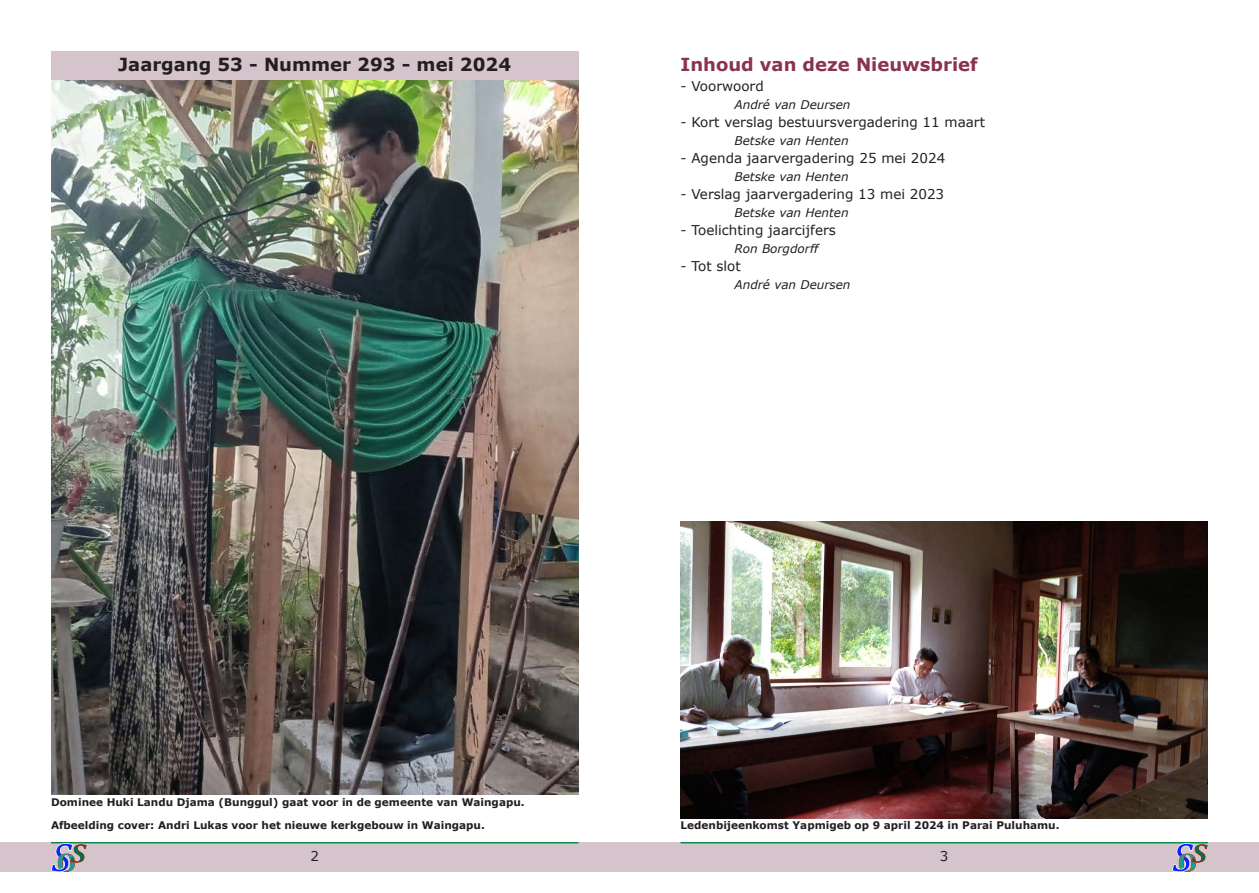
<style>
.page{position:relative;width:1259px;height:893px;background:#fff}
.page>*{position:absolute;margin:0;border:0;box-sizing:border-box;transform-origin:0 0}
.Koppen__zwart{font:700 18px "Verdana";color:#231f20}
.Koppen__rood{font:700 18px "Verdana";color:#893254}
.Teksten{font:13.5px "Verdana";color:#231f20}
.Teksten-2{font:italic 12px "Verdana";color:#231f20}
.Ondertitels{font:700 10.5px "Verdana";color:#231f20}
</style>
<div class="page">
<div style="left:0;top:842px;width:1259px;height:30px;background:#d5c4cc"></div>
<hr style="left:680px;top:842px;width:528px;height:1px;background:#0f884b">
<hr style="left:51px;top:842px;width:527px;height:1px;background:#0f884b">
<img style="left:51px;top:843px;width:35px;height:29px">
<img style="left:1172px;top:843px;width:36px;height:29px">
<div style="left:51px;top:51px;width:527px;height:30px;background:#d5c4cc"></div>
<img style="left:51px;top:81px;width:527px;height:714px">
<img style="left:680px;top:522px;width:528px;height:296px">
<p class="Koppen__zwart" style="left:118px;top:53px;width:394px">Jaargang 53 - Nummer 293 - mei 2024</p>
<p class="Koppen__rood" style="left:680px;top:53px;width:299px">Inhoud van deze Nieuwsbrief</p>
<p class="Teksten" style="left:680px;top:78px;width:85px">- Voorwoord</p>
<p class="Teksten-2" style="left:734px;top:97px;width:117px">André van Deursen</p>
<p class="Teksten" style="left:680px;top:114px;width:306px">- Kort verslag bestuursvergadering 11 maart</p>
<p class="Teksten-2" style="left:734px;top:133px;width:116px">Betske van Henten</p>
<p class="Teksten" style="left:680px;top:150px;width:266px">- Agenda jaarvergadering 25 mei 2024</p>
<p class="Teksten-2" style="left:734px;top:169px;width:116px">Betske van Henten</p>
<p class="Teksten" style="left:680px;top:186px;width:265px">- Verslag jaarvergadering 13 mei 2023</p>
<p class="Teksten-2" style="left:734px;top:205px;width:116px">Betske van Henten</p>
<p class="Teksten" style="left:680px;top:222px;width:157px">- Toelichting jaarcijfers</p>
<p class="Teksten-2" style="left:734px;top:241px;width:85px">Ron Borgdorff</p>
<p class="Teksten" style="left:680px;top:258px;width:62px">- Tot slot</p>
<p class="Teksten-2" style="left:734px;top:277px;width:117px">André van Deursen</p>
<p class="Ondertitels" style="left:51px;top:795px;width:475px">Dominee Huki Landu Djama (Bunggul) gaat voor in de gemeente van Waingapu.</p>
<p class="Ondertitels" style="left:51px;top:819px;width:435px">Afbeelding cover: Andri Lukas voor het nieuwe kerkgebouw in Waingapu.</p>
<p class="Ondertitels" style="left:680px;top:819px;width:380px">Ledenbijeenkomst Yapmigeb op 9 april 2024 in Parai Puluhamu.</p>
<p class="Teksten" style="left:310px;top:847px;width:10px">2</p>
<p class="Teksten" style="left:940px;top:847px;width:10px">3</p>
</div>
